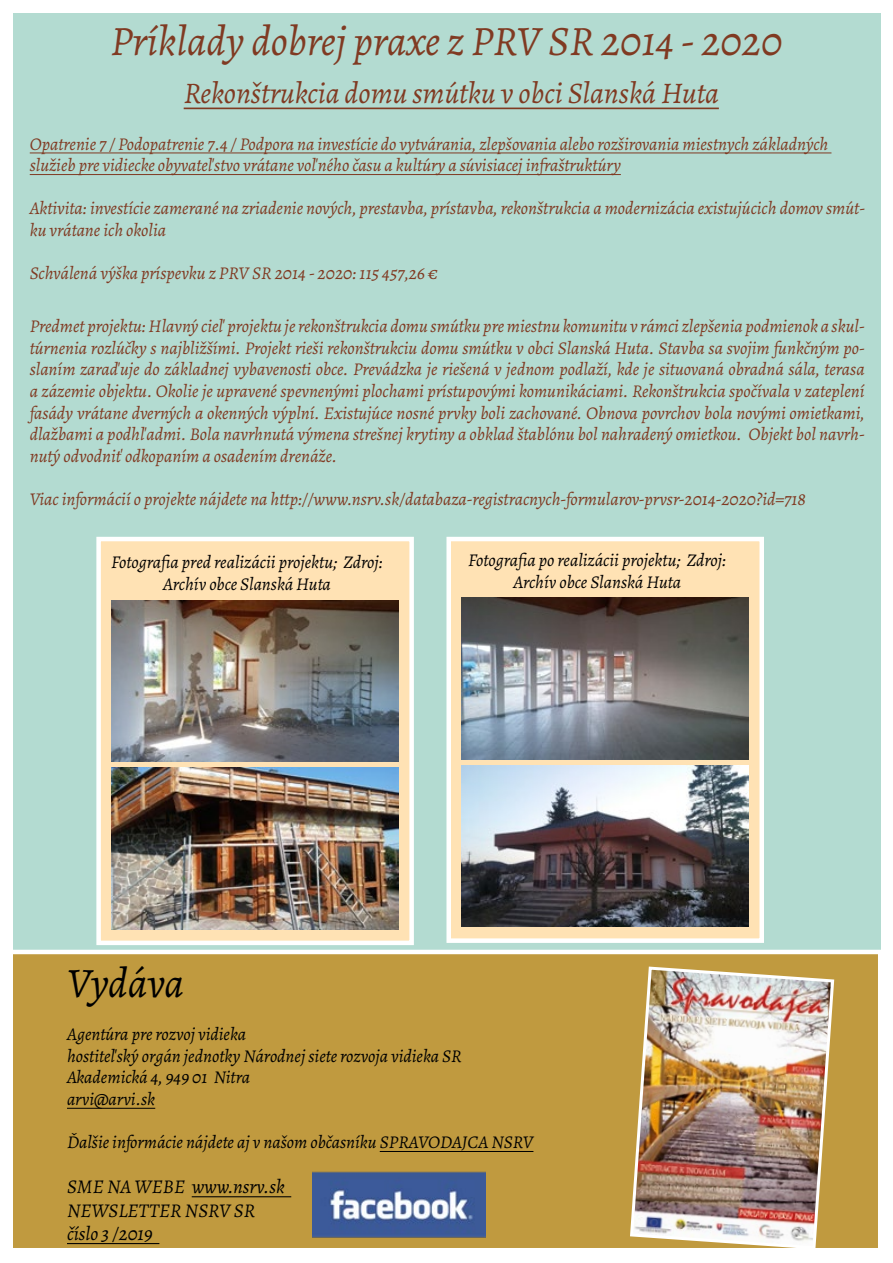
<style>
.page{position:relative;width:893px;height:1263px;background:#fff}
.page>*{position:absolute;margin:0;border:0;box-sizing:border-box;transform-origin:0 0}
.t1{font:italic 42px "Alegreya";color:#803a22}
.t2{font:italic 42px "Alegreya";letter-spacing:-.015em;color:#000}
.t3{font:italic 30px "Alegreya";color:#803a22}
.t4{font:italic 19.5px/23.4px "Alegreya";color:#000}
.t5{font:italic 18px/21.6px "Alegreya";color:#803a22}
.t6{font:italic 18px/21.6px "Alegreya";color:#000;text-align:center}
</style>
<div class="page">
<div style="left:13px;top:13px;width:867px;height:937px;background:#b3dbd1"></div>
<div style="left:96px;top:537px;width:318px;height:408px;background:#ffe2b4;border:4px solid #fff"></div>
<div style="left:11px;top:952px;width:869px;height:298px;background:#c09a3f"></div>
<hr style="left:67px;top:1108px;width:88px;height:1px;background:#000">
<hr style="left:380px;top:1151px;width:153px;height:1px;background:#000">
<hr style="left:192px;top:1196px;width:99px;height:1px;background:#000">
<hr style="left:67px;top:1243px;width:92px;height:1px;background:#000">
<div style="left:9px;top:950px;width:873px;height:302px;border:4px solid #fff"></div>
<img style="left:312px;top:1171px;width:173px;height:77px">
<img style="left:628px;top:966px;width:208px;height:285px">
<div style="left:446px;top:537px;width:318px;height:406px;background:#ffe2b4;border:4px solid #fff"></div>
<img style="left:462px;top:598px;width:287px;height:161px">
<img style="left:462px;top:765px;width:287px;height:162px">
<hr style="left:184px;top:108px;width:535px;height:1px;background:#803a22">
<hr style="left:30px;top:152px;width:801px;height:1px;background:#803a22">
<hr style="left:30px;top:174px;width:591px;height:1px;background:#803a22">
<img style="left:111px;top:600px;width:288px;height:162px">
<img style="left:111px;top:767px;width:288px;height:162px">
<h1 class="t1" style="left:110px;top:13px;width:673px">Príklady dobrej praxe z PRV SR 2014 - 2020</h1>
<h2 class="t3" style="left:184px;top:73px;width:537px">Rekonštrukcia domu smútku v obci Slanská Huta</h2>
<p class="t5" style="left:30px;top:132px;width:800px">Opatrenie 7 / Podopatrenie 7.4 / Podpora na investície do vytvárania, zlepšovania alebo rozširovania miestnych základných služieb pre vidiecke obyvateľstvo vrátane voľného času a kultúry a súvisiacej infraštruktúry</p>
<p class="t5" style="left:30px;top:197px;width:837px">Aktivita: investície zamerané na zriadenie nových, prestavba, prístavba, rekonštrukcia a modernizácia existujúcich domov smút&shy;ku vrátane ich okolia</p>
<p class="t5" style="left:30px;top:262px;width:410px">Schválená výška príspevku z PRV SR 2014 - 2020: 115 457,26 €</p>
<p class="t5" style="left:30px;top:315px;width:836px;text-align:justify">Predmet projektu: Hlavný cieľ projektu je rekonštrukcia domu smútku pre miestnu komunitu v rámci zlepšenia podmienok a skul&shy;túrnenia rozlúčky s najbližšími. Projekt rieši rekonštrukciu domu smútku v obci Slanská Huta. Stavba sa svojim funkčným po&shy;slaním zaraďuje do základnej vybavenosti obce. Prevádzka je riešená v jednom podlaží, kde je situovaná obradná sála, terasa a zázemie objektu. Okolie je upravené spevnenými plochami prístupovými komunikáciami. Rekonštrukcia spočívala v zateplení fasády vrátane dverných a okenných výplní. Existujúce nosné prvky boli zachované. Obnova povrchov bola novými omietkami, dlažbami a podhľadmi. Bola navrhnutá výmena strešnej krytiny a obklad štablónu bol nahradený omietkou. Objekt bol navrh&shy;nutý odvodniť odkopaním a osadením drenáže.</p>
<p class="t5" style="left:30px;top:488px;width:778px">Viac informácií o projekte nájdete na http://www.nsrv.sk/databaza-registracnych-formularov-prvsr-2014-2020?id=718</p>
<p class="t6" style="left:111px;top:551px;width:273px">Fotografia pred realizácii projektu; Zdroj:<br>Archív obce Slanská Huta</p>
<p class="t6" style="left:468px;top:549px;width:260px">Fotografia po realizácii projektu; Zdroj:<br>Archív obce Slanská Huta</p>
<h1 class="t2" style="left:67px;top:955px;width:118px">Vydáva</h1>
<p class="t6" style="left:67px;top:1023px;width:396px;text-align:left">Agentúra pre rozvoj vidieka<br>hostiteľský orgán jednotky Národnej siete rozvoja vidieka SR<br>Akademická 4, 949 01 Nitra<br>arvi@arvi.sk</p>
<p class="t6" style="left:67px;top:1131px;width:468px">Ďalšie informácie nájdete aj v našom občasníku SPRAVODAJCA NSRV</p>
<p class="t4" style="left:67px;top:1174px;width:219px">SME NA WEBE www.nsrv.sk<br>NEWSLETTER NSRV SR číslo 3 /2019</p>
</div>
